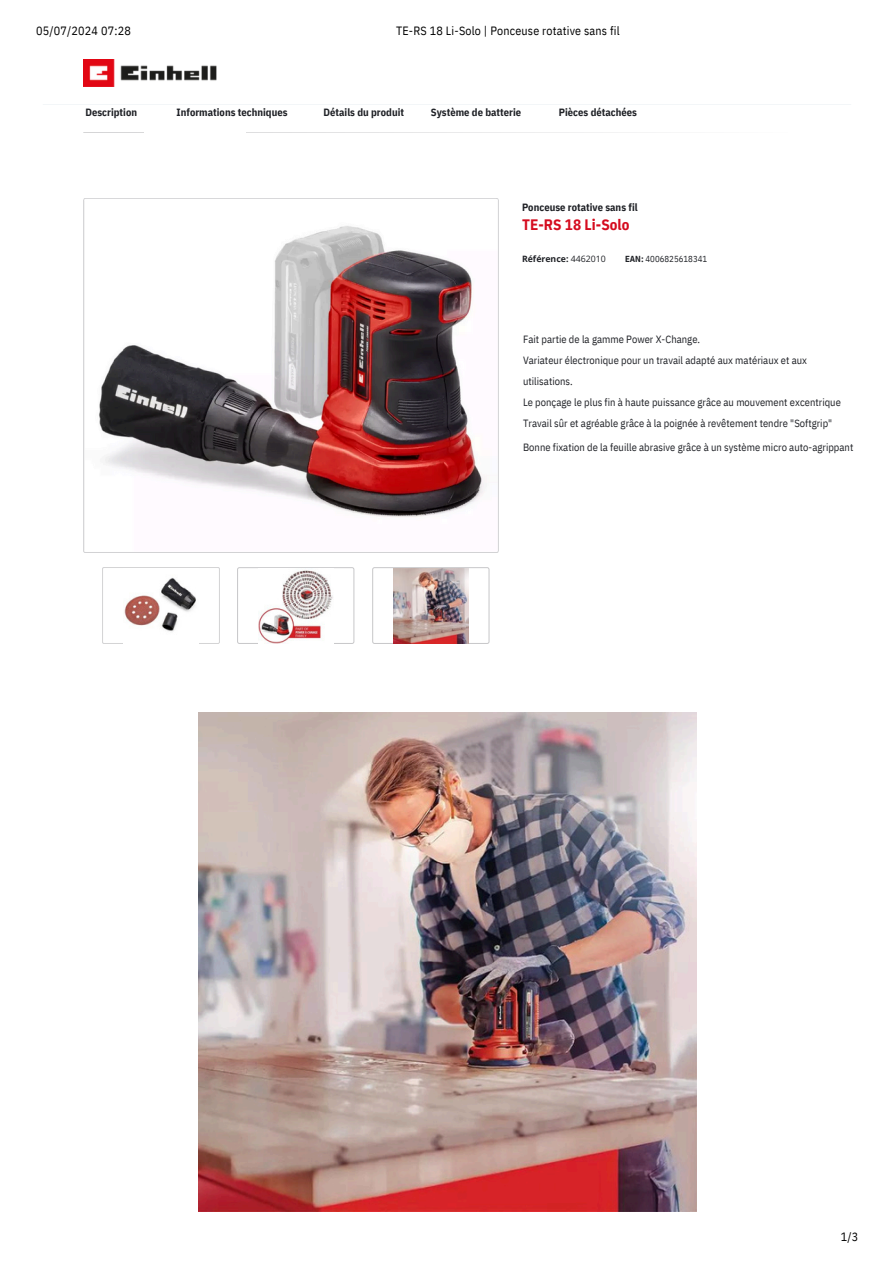
<style>
.page{position:relative;width:894px;height:1264px;background:#fff}
.page>*{position:absolute;margin:0;border:0;box-sizing:border-box;transform-origin:0 0}
.t1{font:700 15.15px "IBM Plex Sans Cond";letter-spacing:.005em;color:#d50c1f}
.t2{font:12px "IBM Plex Sans Cond";letter-spacing:.015em;color:#000}
.t3{font:10.5px/21px "IBM Plex Sans Cond";letter-spacing:.005em;color:#1f2126}
.t4{font:700 10.5px "IBM Plex Sans Cond";letter-spacing:.005em;color:#1f2126}
.t5{font:700 8.7px "Open Sans";color:#1f2126}
.t6{font:8.7px "IBM Plex Sans Cond";letter-spacing:.005em;color:#1f2126}
.s1{font-weight:400}
.s2{font-weight:700}
</style>
<div class="page">
<img style="left:99px;top:226px;width:385px;height:291px">
<img style="left:102px;top:567px;width:117px;height:77px">
<svg style="left:237px;top:567px;width:117px;height:77px"></svg>
<svg style="left:372px;top:567px;width:117px;height:77px"></svg>
<img style="left:123px;top:568px;width:75px;height:75px">
<img style="left:258px;top:568px;width:75px;height:75px">
<img style="left:393px;top:568px;width:75px;height:75px">
<svg style="left:83px;top:132px;width:554px;height:1px"></svg>
<img style="left:83px;top:59px;width:133px;height:27px">
<img style="left:198px;top:712px;width:498px;height:498px">
<h2 class="t2" style="left:36px;top:23px;width:96px">05/07/2024 07:28</h2>
<p class="t2" style="left:396px;top:23px;width:225px">TE-RS 18 Li-Solo | Ponceuse rotative sans fil</p>
<h2 class="t4" style="left:85px;top:105px;width:53px">Description</h2>
<p class="t4" style="left:176px;top:105px;width:112px">Informations techniques</p>
<p class="t4" style="left:323px;top:105px;width:82px">Détails du produit</p>
<p class="t4" style="left:430px;top:105px;width:92px">Système de batterie</p>
<p class="t4" style="left:558px;top:105px;width:80px">Pièces détachées</p>
<p class="t4" style="left:522px;top:200px;width:117px">Ponceuse rotative sans fil</p>
<p class="t1" style="left:522px;top:215px;width:109px">TE-RS 18 Li-Solo</p>
<p class="t5" style="left:522px;top:252px;width:85px">Référence: <span class="s1">4462010</span></p>
<p class="t6" style="left:624px;top:253px;width:84px"><span class="s2">EAN:</span> 4006825618341</p>
<p class="t3" style="left:523px;top:329px;width:319px">Fait partie de la gamme Power X-Change.<br>Variateur électronique pour un travail adapté aux matériaux et aux utilisations.<br>Le ponçage le plus fin à haute puissance grâce au mouvement excentrique Travail sûr et agréable grâce à la poignée à revêtement tendre "Softgrip"</p>
<p class="t3" style="left:523px;top:436px;width:332px">Bonne fixation de la feuille abrasive grâce à un système micro auto-agrippant</p>
<h4 class="t2" style="left:840px;top:1228px;width:19px">1/3</h4>
</div>
